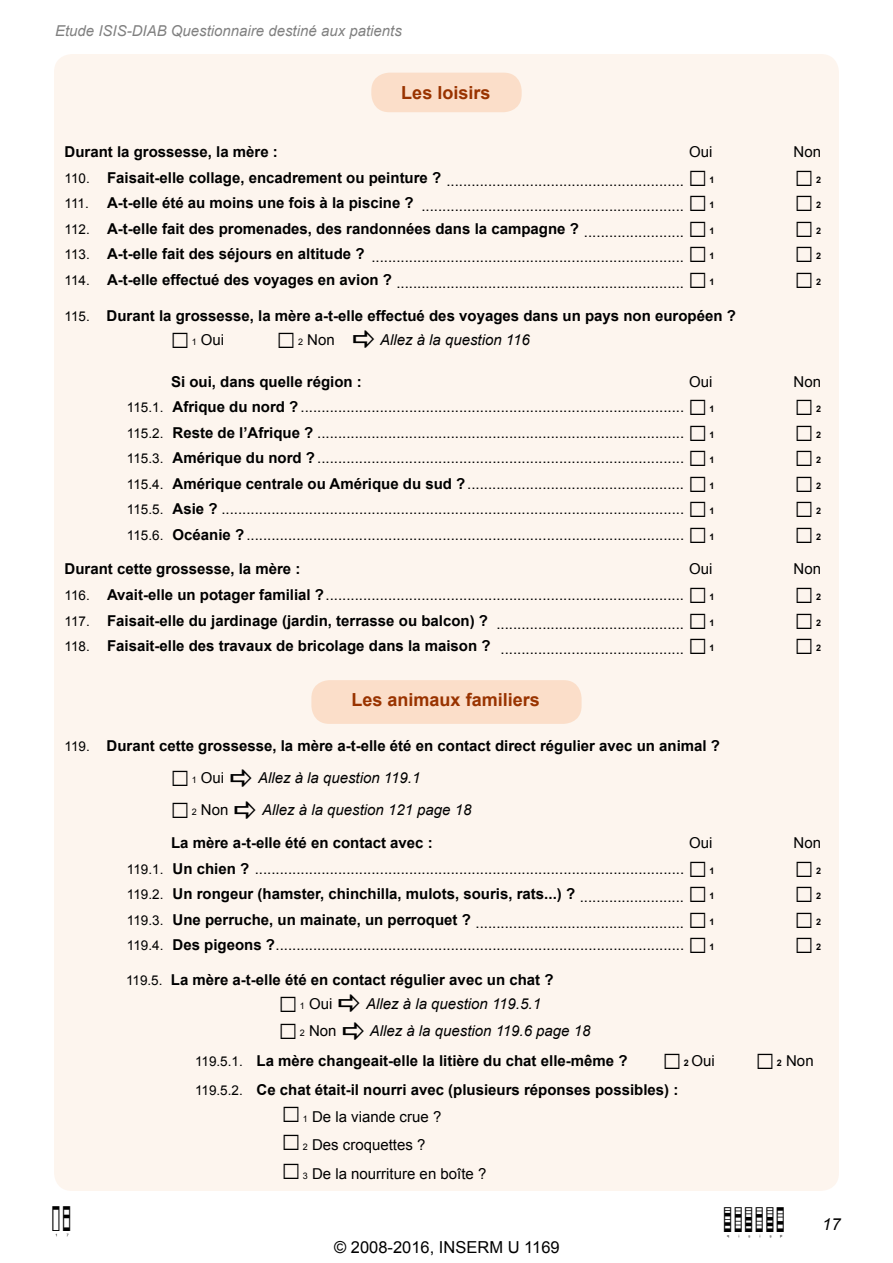
<style>
.page{position:relative;width:893px;height:1263px;background:#fff}
.page>*{position:absolute;margin:0;border:0;box-sizing:border-box;transform-origin:0 0}
.t1{font:27px "B18 Codes Barres NE";color:#000}
.t2{font:700 18px "Arial";color:#930}
.t3{font:16.5px "Arial";color:#000}
.t4{font:italic 16.5px "Arial";color:#000}
.t5{font:15px "Arial";color:#000}
.t6{font:700 15px/30px "Arial";color:#000}
.t7{font:italic 15px "Arial";color:#000}
.t8{font:700 9px "Arial";color:#000}
.s1{font-weight:400;font-size:13.5px}
.s2{font-weight:400}
.s3{font-size:9px}
.s4{font-size:13.5px}
.s5{font-weight:700}
.s6{font-weight:400;font-style:italic}
.s7{font-weight:700;font-size:9px}
</style>
<div class="page">
<div style="left:54px;top:54px;width:785px;height:1137px;background:#fdf5ee;border-radius:18px"></div>
<div style="left:371px;top:73px;width:151px;height:39px;background:#fbdec9;border-radius:18px"></div>
<div style="left:311px;top:680px;width:271px;height:44px;background:#fbdec9;border-radius:18px"></div>
<p class="t7" style="left:55px;top:21px;width:348px">Etude ISIS-DIAB Questionnaire destiné aux patients</p>
<p class="t2" style="left:401px;top:80px;width:91px">Les loisirs</p>
<p class="t6" style="left:64px;top:138px;width:215px">Durant la grossesse, la mère :</p>
<p class="t5" style="left:689px;top:142px;width:25px">Oui</p>
<p class="t5" style="left:793px;top:142px;width:29px">Non</p>
<p class="t5" style="left:64px;top:171px;width:647px"><sup>110.</sup> <sup>Faisait-elle</sup> <sup>collage,</sup> <sup>encadrement</sup> <sup>ou</sup> <sup>peinture</sup> <sup>?</sup> ......................................................... ☐</p>
<p class="t8" style="left:710px;top:174px;width:7px">1</p>
<p class="t8" style="left:816px;top:174px;width:7px">2</p>
<p class="t5" style="left:64px;top:196px;width:647px"><sup>111.</sup> <sup>A-t-elle</sup> <sup>été</sup> <sup>au</sup> <sup>moins</sup> <sup>une</sup> <sup>fois</sup> <sup>à</sup> <sup>la</sup> <sup>piscine</sup> <sup>?</sup> ............................................................... ☐</p>
<p class="t8" style="left:710px;top:199px;width:7px">1</p>
<p class="t8" style="left:816px;top:199px;width:7px">2</p>
<p class="t6" style="left:64px;top:214px;width:647px"><span class="s1">112.</span> A-t-elle fait des promenades, des randonnées dans la campagne ? <span class="s2">........................</span> ☐</p>
<p class="t8" style="left:710px;top:225px;width:7px">1</p>
<p class="t8" style="left:816px;top:225px;width:7px">2</p>
<p class="t5" style="left:64px;top:247px;width:647px"><sup>113.</sup> <sup>A-t-elle</sup> <sup>fait</sup> <sup>des</sup> <sup>séjours</sup> <sup>en</sup> <sup>altitude</sup> <sup>?</sup> ........................................................................... ☐</p>
<p class="t8" style="left:710px;top:250px;width:7px">1</p>
<p class="t8" style="left:816px;top:250px;width:7px">2</p>
<p class="t5" style="left:64px;top:273px;width:647px"><sup>114.</sup> <sup>A-t-elle</sup> <sup>effectué</sup> <sup>des</sup> <sup>voyages</sup> <sup>en</sup> <sup>avion</sup> <sup>?</sup> ..................................................................... ☐</p>
<p class="t8" style="left:710px;top:276px;width:7px">1</p>
<p class="t8" style="left:816px;top:276px;width:7px">2</p>
<p class="t6" style="left:64px;top:301px;width:673px"><span class="s1">115.</span> Durant la grossesse, la mère a-t-elle effectué des voyages dans un pays non européen ?</p>
<p class="t5" style="left:192px;top:330px;width:34px"><span class="s3">1</span> Oui</p>
<p class="t5" style="left:298px;top:330px;width:38px"><span class="s3">2</span> Non</p>
<p class="t7" style="left:380px;top:330px;width:151px">Allez à la question 116</p>
<p class="t6" style="left:171px;top:367px;width:192px">Si oui, dans quelle région :</p>
<p class="t5" style="left:689px;top:372px;width:25px">Oui</p>
<p class="t5" style="left:793px;top:372px;width:29px">Non</p>
<p class="t5" style="left:127px;top:397px;width:584px"><span class="s4">115.1.</span> <span class="s5">Afrique du nord ?</span>............................................................................................ ☐</p>
<p class="t8" style="left:710px;top:403px;width:7px">1</p>
<p class="t8" style="left:816px;top:403px;width:7px">2</p>
<p class="t5" style="left:127px;top:423px;width:584px"><span class="s4">115.2.</span> <span class="s5">Reste de l’Afrique ?</span> ........................................................................................ ☐</p>
<p class="t8" style="left:710px;top:429px;width:7px">1</p>
<p class="t8" style="left:816px;top:429px;width:7px">2</p>
<p class="t5" style="left:127px;top:448px;width:584px"><span class="s4">115.3.</span> <span class="s5">Amérique du nord ?</span>........................................................................................ ☐</p>
<p class="t8" style="left:710px;top:454px;width:7px">1</p>
<p class="t8" style="left:816px;top:454px;width:7px">2</p>
<p class="t5" style="left:127px;top:474px;width:584px"><span class="s4">115.4.</span> <span class="s5">Amérique centrale ou Amérique du sud ?</span>.................................................... ☐</p>
<p class="t8" style="left:710px;top:480px;width:7px">1</p>
<p class="t8" style="left:816px;top:480px;width:7px">2</p>
<p class="t5" style="left:127px;top:499px;width:584px"><span class="s4">115.5.</span> <span class="s5">Asie ?</span> ............................................................................................................... ☐</p>
<p class="t8" style="left:710px;top:505px;width:7px">1</p>
<p class="t8" style="left:816px;top:505px;width:7px">2</p>
<p class="t5" style="left:127px;top:525px;width:584px"><span class="s4">115.6.</span> <span class="s5">Océanie ?</span>......................................................................................................... ☐</p>
<p class="t8" style="left:710px;top:531px;width:7px">1</p>
<p class="t8" style="left:816px;top:531px;width:7px">2</p>
<p class="t6" style="left:64px;top:555px;width:237px">Durant cette grossesse, la mère :</p>
<p class="t5" style="left:689px;top:559px;width:25px">Oui</p>
<p class="t5" style="left:793px;top:559px;width:29px">Non</p>
<p class="t5" style="left:64px;top:585px;width:647px"><span class="s4">116.</span> <span class="s5">Avait-elle un potager familial ?</span>...................................................................................... ☐</p>
<p class="t8" style="left:710px;top:591px;width:7px">1</p>
<p class="t8" style="left:816px;top:591px;width:7px">2</p>
<p class="t6" style="left:64px;top:606px;width:647px"><span class="s1">117.</span> Faisait-elle du jardinage (jardin, terrasse ou balcon) ? <span class="s2">.............................................</span> ☐</p>
<p class="t8" style="left:710px;top:616px;width:7px">1</p>
<p class="t8" style="left:816px;top:616px;width:7px">2</p>
<p class="t6" style="left:64px;top:631px;width:647px"><span class="s1">118.</span> Faisait-elle des travaux de bricolage dans la maison ? <span class="s2">............................................</span> ☐</p>
<p class="t8" style="left:710px;top:642px;width:7px">1</p>
<p class="t8" style="left:816px;top:642px;width:7px">2</p>
<p class="t2" style="left:352px;top:688px;width:190px">Les animaux familiers</p>
<p class="t6" style="left:64px;top:731px;width:657px"><span class="s1">119.</span> Durant cette grossesse, la mère a-t-elle été en contact direct régulier avec un animal ?</p>
<p class="t5" style="left:192px;top:768px;width:34px"><span class="s3">1</span> Oui</p>
<p class="t7" style="left:258px;top:768px;width:164px">Allez à la question 119.1</p>
<p class="t5" style="left:192px;top:800px;width:38px"><span class="s3">2</span> Non</p>
<p class="t7" style="left:262px;top:800px;width:211px">Allez à la question 121 page 18</p>
<p class="t6" style="left:171px;top:829px;width:263px">La mère a-t-elle été en contact avec :</p>
<p class="t5" style="left:689px;top:833px;width:25px">Oui</p>
<p class="t5" style="left:793px;top:833px;width:29px">Non</p>
<p class="t5" style="left:127px;top:859px;width:584px"><span class="s4">119.1.</span> <span class="s5">Un chien ?</span> ....................................................................................................... ☐</p>
<p class="t8" style="left:710px;top:865px;width:7px">1</p>
<p class="t8" style="left:816px;top:865px;width:7px">2</p>
<p class="t6" style="left:127px;top:880px;width:584px"><span class="s1">119.2.</span> Un rongeur (hamster, chinchilla, mulots, souris, rats...) ? <span class="s2">.........................</span> ☐</p>
<p class="t8" style="left:710px;top:890px;width:7px">1</p>
<p class="t8" style="left:816px;top:890px;width:7px">2</p>
<p class="t5" style="left:127px;top:913px;width:584px"><sup>119.3.</sup> <sup>Une</sup> <sup>perruche,</sup> <sup>un</sup> <sup>mainate,</sup> <sup>un</sup> <sup>perroquet</sup> <sup>?</sup> .................................................. ☐</p>
<p class="t8" style="left:710px;top:916px;width:7px">1</p>
<p class="t8" style="left:816px;top:916px;width:7px">2</p>
<p class="t5" style="left:127px;top:935px;width:584px"><span class="s4">119.4.</span> <span class="s5">Des pigeons ?</span>.................................................................................................. ☐</p>
<p class="t8" style="left:710px;top:941px;width:7px">1</p>
<p class="t8" style="left:816px;top:941px;width:7px">2</p>
<p class="t6" style="left:126px;top:965px;width:429px"><span class="s1">119.5.</span> La mère a-t-elle été en contact régulier avec un chat ?</p>
<p class="t5" style="left:300px;top:994px;width:34px"><span class="s3">1</span> Oui</p>
<p class="t7" style="left:366px;top:994px;width:176px">Allez à la question 119.5.1</p>
<p class="t5" style="left:300px;top:1021px;width:38px"><span class="s3">2</span> Non</p>
<p class="t6" style="left:195px;top:1016px;width:434px;text-indent:175px"><span class="s6">Allez à la question 119.6 page 18<br></span><span class="s1">119.5.1.</span> La mère changeait-elle la litière du chat elle-même ?</p>
<p class="t5" style="left:684px;top:1051px;width:32px"><span class="s7">2</span> Oui</p>
<p class="t5" style="left:777px;top:1051px;width:38px"><span class="s7">2</span> Non</p>
<p class="t6" style="left:195px;top:1075px;width:485px"><span class="s1">119.5.2.</span> Ce chat était-il nourri avec (plusieurs réponses possibles) :</p>
<p class="t5" style="left:303px;top:1106px;width:140px"><span class="s3">1</span> De la viande crue ?</p>
<p class="t5" style="left:303px;top:1135px;width:124px"><span class="s3">2</span> Des croquettes ?</p>
<p class="t5" style="left:303px;top:1163px;width:185px"><span class="s3">3</span> De la nourriture en boîte ?</p>
<h1 class="t1" style="left:52px;top:1203px;width:23px">17</h1>
<h1 class="t1" style="left:724px;top:1204px;width:65px">qisisp</h1>
<p class="t4" style="left:822px;top:1213px;width:20px">17</p>
<p class="t3" style="left:334px;top:1236px;width:227px">© 2008-2016, INSERM U 1169</p>
</div>
